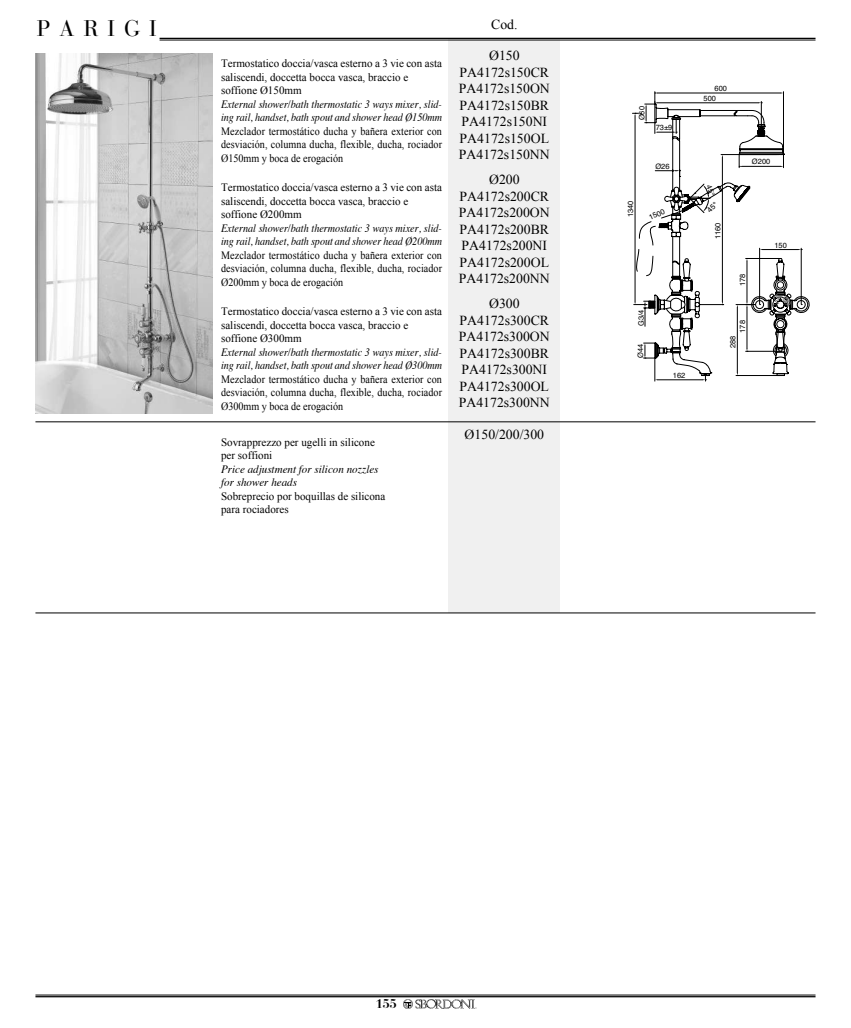
<style>
.page{position:relative;width:851px;height:1028px;background:#fff}
.page>*{position:absolute;margin:0;border:0;box-sizing:border-box;transform-origin:0 0}
.t1{font:22.5px "Bauer Bodoni Std";letter-spacing:.4em;color:#000}
.t2{font:13.75px/16.5px "Times New Roman";color:#000;text-align:center}
.t3{font:700 12.5px "Bauer Bodoni Std";color:#000}
.t4{font:11.25px/13.5px "Times New Roman";color:#000}
.t5{font:11.25px/13.5px "Times New Roman";color:#000;text-align:justify;scale:.9 1}
.t6{font:italic 11.25px/13.5px "Times";color:#000;scale:.9 1}
.t7{font:italic 11.25px/13.5px "Times";color:#000}
.t8{font:7.5px "Helvetica";color:#000}
</style>
<div class="page">
<hr style="left:35px;top:994px;width:780px;height:1px;background:#000">
<hr style="left:35px;top:996px;width:780px;height:1px;background:#000">
<svg style="left:403px;top:999px;width:73px;height:10px"></svg>
<div style="left:448px;top:422px;width:112px;height:191px;background:#f0f0f0"></div>
<div style="left:448px;top:39px;width:112px;height:383px;background:#f0f0f0"></div>
<img style="left:35px;top:53px;width:178px;height:360px">
<svg style="left:792px;top:247px;width:13px;height:66px"></svg>
<hr style="left:159px;top:38px;width:656px;height:1px;background:#000">
<hr style="left:159px;top:40px;width:656px;height:1px;background:#000">
<hr style="left:35px;top:421px;width:780px;height:1px;background:#000">
<hr style="left:35px;top:612px;width:780px;height:1px;background:#000">
<svg style="left:632px;top:92px;width:160px;height:289px"></svg>
<h1 class="t1" style="left:37px;top:14px;width:122px">PARIGI</h1>
<p class="t2" style="left:491px;top:16px;width:28px">Cod.</p>
<p class="t4" style="left:221px;top:57px;width:222px">Termostatico doccia/vasca esterno a 3 vie con asta saliscendi, doccetta bocca vasca, braccio e soffione Ø150mm</p>
<p class="t6" style="left:221px;top:97px;width:247px">External shower/bath thermostatic 3 ways mixer, slid&shy;ing rail, handset, bath spout and shower head Ø150mm</p>
<p class="t5" style="left:221px;top:124px;width:247px">Mezclador termostático ducha y bañera exterior con desviación, columna ducha, flexible, ducha, rociador Ø150mm y boca de erogación</p>
<p class="t4" style="left:221px;top:181px;width:222px">Termostatico doccia/vasca esterno a 3 vie con asta saliscendi, doccetta bocca vasca, braccio e soffione Ø200mm</p>
<p class="t6" style="left:221px;top:221px;width:247px">External shower/bath thermostatic 3 ways mixer, slid&shy;ing rail, handset, bath spout and shower head Ø200mm</p>
<p class="t5" style="left:221px;top:248px;width:247px">Mezclador termostático ducha y bañera exterior con desviación, columna ducha, flexible, ducha, rociador Ø200mm y boca de erogación</p>
<p class="t4" style="left:221px;top:305px;width:222px">Termostatico doccia/vasca esterno a 3 vie con asta saliscendi, doccetta bocca vasca, braccio e soffione Ø300mm</p>
<p class="t6" style="left:221px;top:345px;width:247px">External shower/bath thermostatic 3 ways mixer, slid&shy;ing rail, handset, bath spout and shower head Ø300mm</p>
<p class="t5" style="left:221px;top:372px;width:247px">Mezclador termostático ducha y bañera exterior con desviación, columna ducha, flexible, ducha, rociador Ø300mm y boca de erogación</p>
<p class="t4" style="left:221px;top:435px;width:155px">Sovrapprezzo per ugelli in silicone per soffioni</p>
<p class="t7" style="left:221px;top:461px;width:159px">Price adjustment for silicon nozzles for shower heads</p>
<p class="t4" style="left:221px;top:489px;width:166px">Sobreprecio por boquillas de silicona para rociadores</p>
<p class="t2" style="left:459px;top:47px;width:92px">Ø150<br>PA4172s150CR<br>PA4172s150ON<br>PA4172s150BR<br>PA4172s150NI<br>PA4172s150OL<br>PA4172s150NN</p>
<p class="t2" style="left:459px;top:171px;width:92px">Ø200<br>PA4172s200CR<br>PA4172s200ON<br>PA4172s200BR<br>PA4172s200NI<br>PA4172s200OL<br>PA4172s200NN</p>
<p class="t2" style="left:459px;top:295px;width:92px">Ø300<br>PA4172s300CR<br>PA4172s300ON<br>PA4172s300BR<br>PA4172s300NI<br>PA4172s300OL<br>PA4172s300NN</p>
<p class="t2" style="left:464px;top:425px;width:81px">Ø150/200/300</p>
<p class="t8" style="left:636px;top:120px;width:16px;rotate:-90deg">Ø60</p>
<p class="t8" style="left:655px;top:122px;width:18px">73±9</p>
<p class="t8" style="left:655px;top:160px;width:16px">Ø26</p>
<p class="t8" style="left:624px;top:217px;width:18px;rotate:-90deg">1340</p>
<p class="t8" style="left:646px;top:213px;width:18px;rotate:-25deg">1500</p>
<p class="t8" style="left:635px;top:326px;width:18px;rotate:-90deg">G3/4</p>
<p class="t8" style="left:634px;top:357px;width:16px;rotate:-90deg">Ø44</p>
<p class="t8" style="left:672px;top:369px;width:14px">162</p>
<p class="t8" style="left:714px;top:83px;width:14px">600</p>
<p class="t8" style="left:703px;top:92px;width:14px">500</p>
<p class="t8" style="left:751px;top:156px;width:20px">Ø200</p>
<p class="t8" style="left:712px;top:239px;width:18px;rotate:-90deg">1160</p>
<p class="t8" style="left:736px;top:286px;width:14px;rotate:-90deg">178</p>
<p class="t8" style="left:736px;top:333px;width:14px;rotate:-90deg">178</p>
<p class="t8" style="left:726px;top:348px;width:14px;rotate:-90deg">288</p>
<p class="t8" style="left:774px;top:239px;width:14px">150</p>
<p class="t3" style="left:376px;top:996px;width:22px">155</p>
</div>
